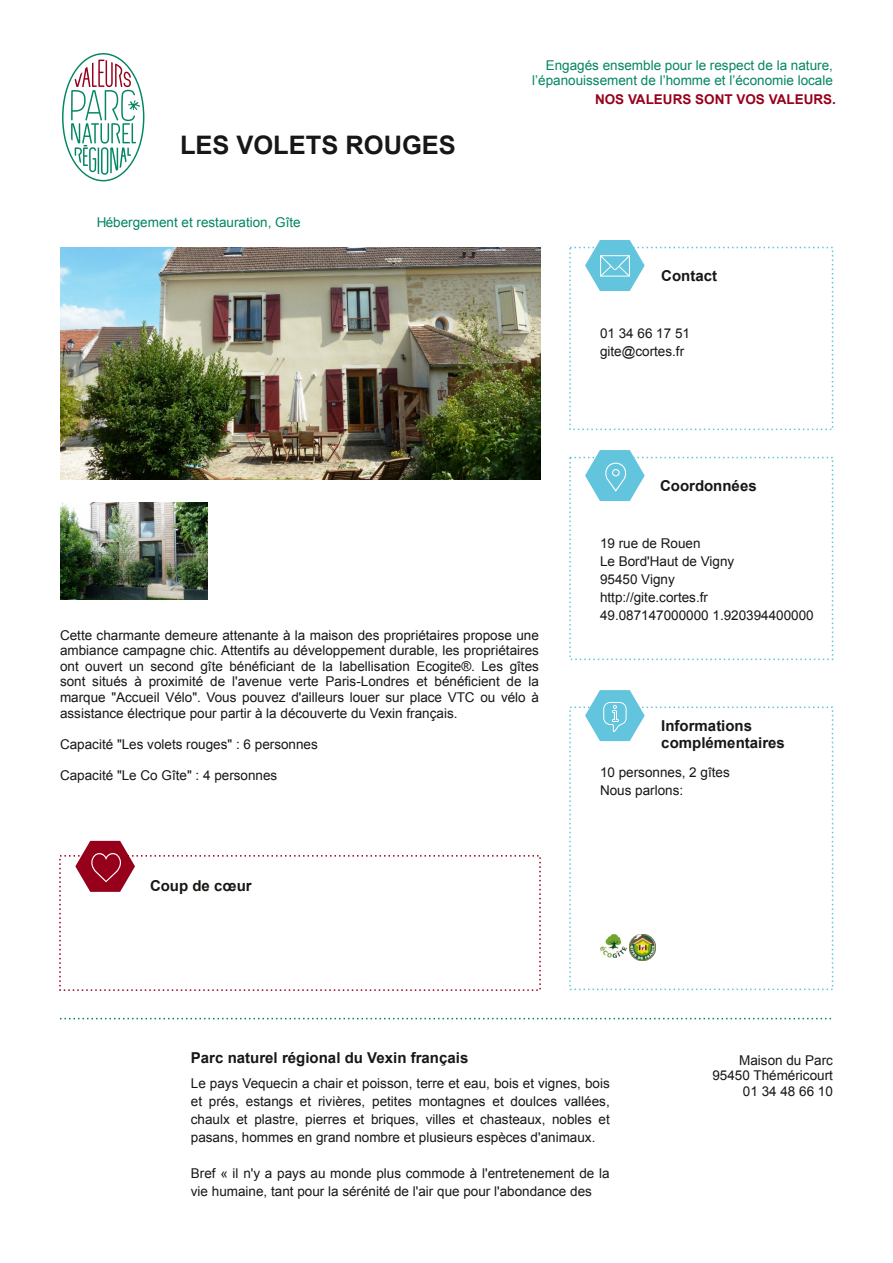
<style>
.page{position:relative;width:893px;height:1263px;background:#fff}
.page>*{position:absolute;margin:0;border:0;box-sizing:border-box;transform-origin:0 0}
.t1{font:700 25.5px "Arial";color:#181715}
.t2{font:700 15px/17.2px "Arial";color:#181715}
.t3{font:13.5px/18px "Arial";color:#181715}
.t4{font:13.5px/15.5px "Arial";color:#028663;text-align:right}
.t5{font:700 13.5px "Arial";color:#97001b}
</style>
<div class="page">
<svg style="left:60px;top:1018px;width:772px;height:1px"></svg>
<img style="left:630px;top:934px;width:25px;height:26px">
<img style="left:600px;top:934px;width:26px;height:24px">
<svg style="left:585px;top:690px;width:60px;height:51px"></svg>
<svg style="left:585px;top:450px;width:60px;height:51px"></svg>
<svg style="left:585px;top:240px;width:60px;height:51px"></svg>
<svg style="left:75px;top:841px;width:60px;height:51px"></svg>
<img style="left:60px;top:502px;width:147px;height:98px">
<img style="left:60px;top:248px;width:480px;height:232px">
<svg style="left:62px;top:53px;width:83px;height:129px"></svg>
<p class="t4" style="left:532px;top:57px;width:302px">Engagés ensemble pour le respect de la nature, l’épanouissement de l’homme et l’économie locale</p>
<h1 class="t1" style="left:180px;top:131px;width:277px">LES VOLETS ROUGES</h1>
<p class="t4" style="left:96px;top:215px;width:206px">Hébergement et restauration, Gîte</p>
<p class="t3" style="left:60px;top:627px;width:480px;line-height:15.5px;text-align:justify">Cette charmante demeure attenante à la maison des propriétaires propose une ambiance campagne chic. Attentifs au développement durable, les propriétaires ont ouvert un second gîte bénéficiant de la labellisation Ecogite®. Les gîtes sont situés à proximité de l'avenue verte Paris-Londres et bénéficient de la marque "Accueil Vélo". Vous pouvez d'ailleurs louer sur place VTC ou vélo à assistance électrique pour partir à la découverte du Vexin français.</p>
<p class="t3" style="left:60px;top:735px;width:259px">Capacité "Les volets rouges" : 6 personnes</p>
<p class="t3" style="left:60px;top:766px;width:219px">Capacité "Le Co Gîte" : 4 personnes</p>
<p class="t2" style="left:150px;top:877px;width:103px">Coup de cœur</p>
<p class="t5" style="left:595px;top:92px;width:242px">NOS VALEURS SONT VOS VALEURS.</p>
<p class="t2" style="left:661px;top:267px;width:57px">Contact</p>
<p class="t3" style="left:600px;top:324px;width:92px">01 34 66 17 51 gite@cortes.fr</p>
<p class="t2" style="left:660px;top:477px;width:98px">Coordonnées</p>
<p class="t3" style="left:600px;top:534px;width:215px">19 rue de Rouen<br>Le Bord'Haut de Vigny<br>95450 Vigny<br>http://gite.cortes.fr<br>49.087147000000 1.920394400000</p>
<p class="t2" style="left:661px;top:717px;width:125px">Informations complémentaires</p>
<p class="t3" style="left:600px;top:763px;width:131px">10 personnes, 2 gîtes<br>Nous parlons:</p>
<p class="t2" style="left:191px;top:1049px;width:279px">Parc naturel régional du Vexin français</p>
<p class="t3" style="left:191px;top:1074px;width:420px;text-align:justify">Le pays Vequecin a chair et poisson, terre et eau, bois et vignes, bois et prés, estangs et rivières, petites montagnes et doulces vallées, chaulx et plastre, pierres et briques, villes et chasteaux, nobles et pasans, hommes en grand nombre et plusieurs espèces d'animaux.</p>
<p class="t3" style="left:191px;top:1164px;width:420px">Bref « il n'y a pays au monde plus commode à l'entretenement de la vie humaine, tant pour la sérénité de l'air que pour l'abondance des</p>
<p class="t3" style="left:712px;top:1052px;width:122px;line-height:15.5px;text-align:right">Maison du Parc<br>95450 Théméricourt<br>01 34 48 66 10</p>
</div>
